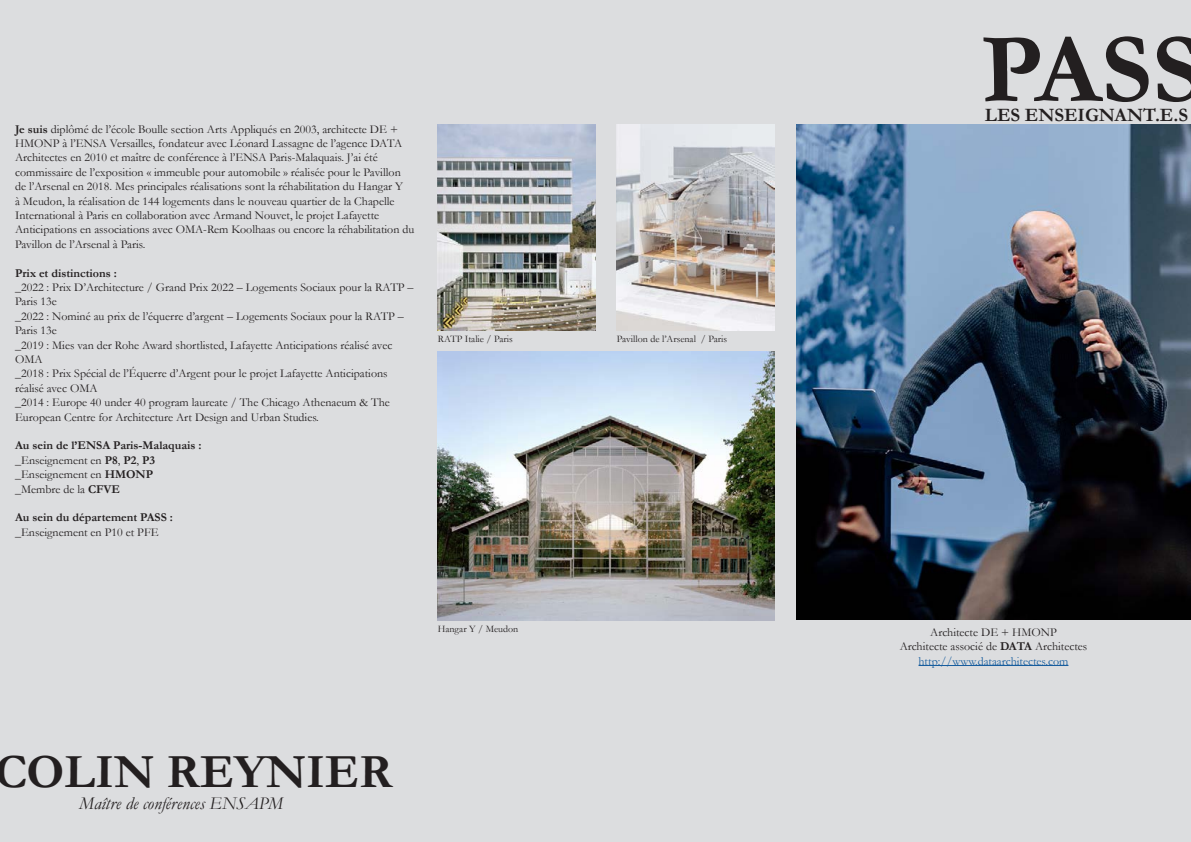
<style>
.page{position:relative;width:1191px;height:842px;background:#dcdddf}
.page>*{position:absolute;margin:0;border:0;box-sizing:border-box;transform-origin:0 0}
.Aligné_à_gauche{font:700 100px "Garamond";color:#231f20}
.Aligné_à_gauche-2{font:700 48px "Garamond";color:#231f20}
.Aligné_à_gauche-3{font:700 19px "Garamond";color:#231f20}
.Aligné_à_gauche-4{font:italic 18px "Garamond";color:#231f20}
.Aligné_à_gauche-5{font:12px/14.4px "Garamond";color:#231f20}
.Aligné_à_gauche-6{font:700 12px "Garamond";color:#231f20}
.Aligné_à_gauche-7{font:12px "Garamond";color:#175d9e}
.Aligné_à_gauche-8{font:10px "Garamond";color:#231f20}
.s1{font-weight:700}
</style>
<div class="page">
<img style="left:796px;top:125px;width:395px;height:494px">
<hr style="left:918px;top:665px;width:150px;height:1px;background:#175d9e">
<img style="left:617px;top:125px;width:157px;height:205px">
<img style="left:438px;top:351px;width:336px;height:270px">
<img style="left:438px;top:125px;width:157px;height:205px">
<p class="Aligné_à_gauche-5" style="left:15px;top:121px;width:401px"><span class="s1">Je suis</span> diplômé de l’école Boulle section Arts Appliqués en 2003, architecte DE + HMONP à l’ENSA Versailles, fondateur avec Léonard Lassagne de l’agence DATA Architectes en 2010 et maître de conférence à l’ENSA Paris-Malaquais. J’ai été commissaire de l’exposition « immeuble pour automobile » réalisée pour le Pavillon de l’Arsenal en 2018. Mes principales réalisations sont la réhabilitation du Hangar Y<br>à Meudon, la réalisation de 144 logements dans le nouveau quartier de la Chapelle International à Paris en collaboration avec Armand Nouvet, le projet Lafayette Anticipations en associations avec OMA-Rem Koolhaas ou encore la réhabilitation du Pavillon de l’Arsenal à Paris.</p>
<p class="Aligné_à_gauche-6" style="left:15px;top:265px;width:103px">Prix et distinctions :</p>
<p class="Aligné_à_gauche-5" style="left:15px;top:280px;width:400px">_2022 : Prix D’Architecture / Grand Prix 2022 – Logements Sociaux pour la RATP –<br>Paris 13e</p>
<p class="Aligné_à_gauche-5" style="left:15px;top:308px;width:390px">_2022 : Nominé au prix de l’équerre d’argent – Logements Sociaux pour la RATP –<br>Paris 13e</p>
<p class="Aligné_à_gauche-5" style="left:15px;top:337px;width:379px">_2019 : Mies van der Rohe Award shortlisted, Lafayette Anticipations réalisé avec<br>OMA</p>
<p class="Aligné_à_gauche-5" style="left:15px;top:366px;width:374px">_2018 : Prix Spécial de l’Équerre d’Argent pour le projet Lafayette Anticipations réalisé avec OMA</p>
<p class="Aligné_à_gauche-5" style="left:15px;top:395px;width:376px">_2014 : Europe 40 under 40 program laureate / The Chicago Athenaeum &amp; The<br>European Centre for Architecture Art Design and Urban Studies.</p>
<p class="Aligné_à_gauche-6" style="left:15px;top:437px;width:188px">Au sein de l’ENSA Paris-Malaquais :</p>
<p class="Aligné_à_gauche-5" style="left:15px;top:452px;width:141px">_Enseignement en <span class="s1">P8</span>, <span class="s1">P2</span>, <span class="s1">P3</span></p>
<p class="Aligné_à_gauche-5" style="left:15px;top:467px;width:140px">_Enseignement en <span class="s1">HMONP</span></p>
<p class="Aligné_à_gauche-5" style="left:15px;top:481px;width:107px">_Membre de la <span class="s1">CFVE</span></p>
<p class="Aligné_à_gauche-6" style="left:15px;top:509px;width:159px">Au sein du département PASS :</p>
<p class="Aligné_à_gauche-5" style="left:15px;top:524px;width:145px">_Enseignement en P10 et PFE</p>
<p class="Aligné_à_gauche-8" style="left:438px;top:333px;width:76px">RATP Italie / Paris</p>
<p class="Aligné_à_gauche-8" style="left:617px;top:333px;width:112px">Pavillon de l’Arsenal / Paris</p>
<p class="Aligné_à_gauche-8" style="left:438px;top:622px;width:82px">Hangar Y / Meudon</p>
<p class="Aligné_à_gauche-2" style="left:-6px;top:739px;width:400px">COLIN REYNIER</p>
<p class="Aligné_à_gauche-4" style="left:79px;top:791px;width:205px">Maître de conférences ENSAPM</p>
<p class="Aligné_à_gauche" style="left:981px;top:2px;width:223px">PASS</p>
<p class="Aligné_à_gauche-3" style="left:985px;top:102px;width:205px">LES ENSEIGNANT.E.S</p>
<p class="Aligné_à_gauche-5" style="left:930px;top:624px;width:128px">Architecte DE + HMONP</p>
<p class="Aligné_à_gauche-5" style="left:899px;top:639px;width:189px">Architecte associé de <span class="s1">DATA</span> Architectes</p>
<p class="Aligné_à_gauche-7" style="left:918px;top:653px;width:151px">http://www.dataarchitectes.com</p>
</div>
